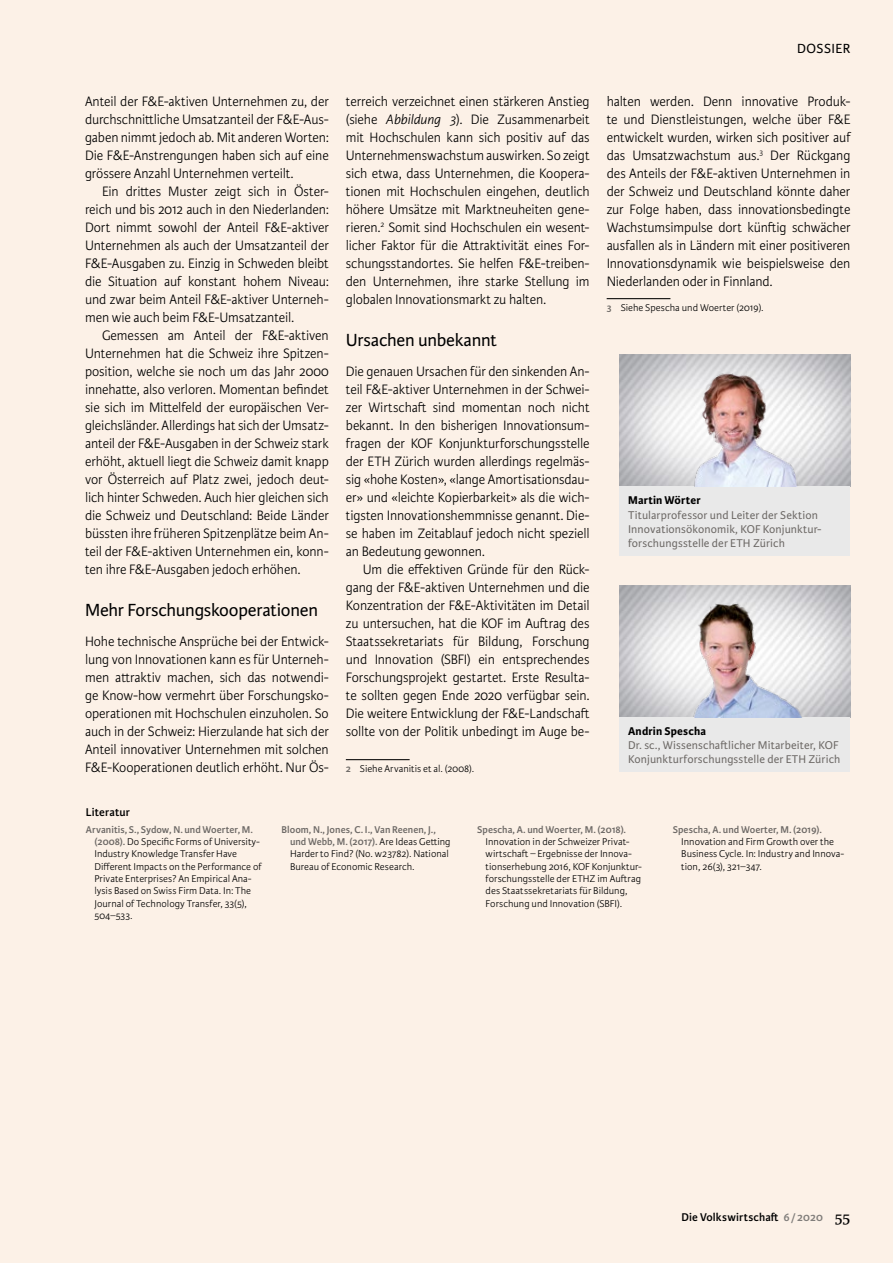
<style>
.page{position:relative;width:893px;height:1263px;background:#fcf1e7}
.page>*{position:absolute;margin:0;border:0;box-sizing:border-box;transform-origin:0 0}
.t1{font:18.75px "Karmina Sans";letter-spacing:-.015em;color:#000}
.t2{font:300 14.55px/18px "Karmina Sans";letter-spacing:-.01em;color:#000;text-align:justify;scale:.96 1}
.t3{font:14.1px "Karmina Sans";letter-spacing:.03em;color:#000}
.t4{font:12px/14.4px "Karmina Sans";letter-spacing:.01em;color:#6d6966}
.t5{font:600 12px "Karmina Sans";letter-spacing:.01em;color:#000}
.t6{font:700 12px "Karmina Sans";letter-spacing:.015em;color:#000}
.t7{font:300 10.5px/12.3px "Karmina Sans";letter-spacing:.005em;color:#000}
.t8{font:600 10.5px "Karmina Sans";letter-spacing:.005em;color:#6d6966}
.s1{font-weight:600;color:#6d6966}
.s2{font-style:italic}
.s3{color:#817e7b}
.s4{font-family:"Karmina";font-weight:400;font-size:16.5px}
</style>
<div class="page">
<img style="left:620px;top:355px;width:230px;height:132px">
<div style="left:620px;top:487px;width:230px;height:69px;background:#e9e9e9"></div>
<img style="left:625px;top:364px;width:223px;height:123px">
<img style="left:620px;top:585px;width:230px;height:132px">
<div style="left:620px;top:717px;width:230px;height:55px;background:#e9e9e9"></div>
<hr style="left:346px;top:759px;width:64px;height:1px;background:#000">
<hr style="left:607px;top:298px;width:63px;height:1px;background:#000">
<img style="left:619px;top:594px;width:222px;height:123px">
<p class="t3" style="left:797px;top:41px;width:55px">DOSSIER</p>
<p class="t2" style="left:85px;top:93px;width:255px">Anteil der F&amp;E-aktiven Unternehmen zu, der durchschnittliche Umsatzanteil der F&amp;E-Aus&shy;gaben nimmt jedoch ab. Mit anderen Worten:<br>Die F&amp;E-Anstrengungen haben sich auf eine grössere Anzahl Unternehmen verteilt.</p>
<p class="t2" style="left:85px;top:183px;width:255px;text-indent:17px">Ein drittes Muster zeigt sich in Öster&shy;reich und bis 2012 auch in den Niederlanden:<br>Dort nimmt sowohl der Anteil F&amp;E-aktiver Unternehmen als auch der Umsatzanteil der F&amp;E-Ausgaben zu. Einzig in Schweden bleibt die Situation auf konstant hohem Niveau: und zwar beim Anteil F&amp;E-aktiver Unterneh&shy;men wie auch beim F&amp;E-Umsatzanteil.</p>
<p class="t2" style="left:85px;top:327px;width:255px;text-indent:17px">Gemessen am Anteil der F&amp;E-aktiven Unternehmen hat die Schweiz ihre Spitzen&shy;position, welche sie noch um das Jahr 2000 innehatte, also verloren. Momentan befindet sie sich im Mittelfeld der europäischen Ver&shy;gleichsländer. Allerdings hat sich der Umsatz&shy;anteil der F&amp;E-Ausgaben in der Schweiz stark erhöht, aktuell liegt die Schweiz damit knapp vor Österreich auf Platz zwei, jedoch deut&shy;lich hinter Schweden. Auch hier gleichen sich die Schweiz und Deutschland: Beide Länder büssten ihre früheren Spitzenplätze beim An&shy;teil der F&amp;E-aktiven Unternehmen ein, konn&shy;ten ihre F&amp;E-Ausgaben jedoch erhöhen.</p>
<p class="t1" style="left:85px;top:600px;width:234px">Mehr Forschungskooperationen</p>
<p class="t2" style="left:85px;top:633px;width:255px">Hohe technische Ansprüche bei der Entwick&shy;lung von Innovationen kann es für Unterneh&shy;men attraktiv machen, sich das notwendi&shy;ge Know-how vermehrt über Forschungsko&shy;operationen mit Hochschulen einzuholen. So auch in der Schweiz: Hierzulande hat sich der Anteil innovativer Unternehmen mit solchen F&amp;E-Kooperationen deutlich erhöht. Nur Ös-</p>
<p class="t5" style="left:86px;top:805px;width:45px">Literatur</p>
<p class="t7" style="left:94px;top:823px;width:169px;text-indent:-9px"><span class="s1">Arvanitis, S., Sydow, N. und Woerter, M. (2008).</span> Do Specific Forms of University-Industry Knowledge Transfer Have Different Impacts on the Performance of Private Enterprises? An Empirical Ana&shy;lysis Based on Swiss Firm Data. In: The Journal of Technology Transfer, 33(5), 504–533.</p>
<p class="t7" style="left:290px;top:823px;width:162px;text-indent:-9px"><span class="s1">Bloom, N., Jones, C. I., Van Reenen, J., und Webb, M. (2017).</span> Are Ideas Getting Harder to Find? (No. w23782). National Bureau of Economic Research.</p>
<p class="t8" style="left:477px;top:823px;width:150px">Spescha, A. und Woerter, M. (2018).</p>
<p class="t2" style="left:346px;top:93px;width:255px">terreich verzeichnet einen stärkeren Anstieg (siehe <span class="s2">Abbildung 3</span>). Die Zusammenarbeit mit Hochschulen kann sich positiv auf das Unternehmenswachstum auswirken. So zeigt sich etwa, dass Unternehmen, die Koopera&shy;tionen mit Hochschulen eingehen, deutlich höhere Umsätze mit Marktneuheiten gene&shy;rieren.<sup>2</sup> Somit sind Hochschulen ein wesent&shy;licher Faktor für die Attraktivität eines For&shy;schungsstandortes. Sie helfen F&amp;E-treiben&shy;den Unternehmen, ihre starke Stellung im globalen Innovationsmarkt zu halten.</p>
<p class="t1" style="left:346px;top:330px;width:152px">Ursachen unbekannt</p>
<p class="t2" style="left:346px;top:363px;width:255px">Die genauen Ursachen für den sinkenden An&shy;teil F&amp;E-aktiver Unternehmen in der Schwei&shy;zer Wirtschaft sind momentan noch nicht bekannt. In den bisherigen Innovationsum&shy;fragen der KOF Konjunkturforschungsstelle der ETH Zürich wurden allerdings regelmäs&shy;sig «hohe Kosten», «lange Amortisationsdau&shy;er» und «leichte Kopierbarkeit» als die wich&shy;tigsten Innovationshemmnisse genannt. Die&shy;se haben im Zeitablauf jedoch nicht speziell an Bedeutung gewonnen.</p>
<p class="t2" style="left:346px;top:561px;width:255px;text-indent:17px">Um die effektiven Gründe für den Rück&shy;gang der F&amp;E-aktiven Unternehmen und die Konzentration der F&amp;E-Aktivitäten im Detail zu untersuchen, hat die KOF im Auftrag des Staatssekretariats für Bildung, Forschung und Innovation (SBFI) ein entsprechendes Forschungsprojekt gestartet. Erste Resulta&shy;te sollten gegen Ende 2020 verfügbar sein.<br>Die weitere Entwicklung der F&amp;E-Landschaft sollte von der Politik unbedingt im Auge be-</p>
<p class="t7" style="left:346px;top:763px;width:130px"><span class="s1">2</span> Siehe Arvanitis et al. (2008).</p>
<p class="t2" style="left:607px;top:93px;width:255px">halten werden. Denn innovative Produk&shy;te und Dienstleistungen, welche über F&amp;E entwickelt wurden, wirken sich positiver auf das Umsatzwachstum aus.<sup>3</sup> Der Rückgang des Anteils der F&amp;E-aktiven Unternehmen in der Schweiz und Deutschland könnte daher zur Folge haben, dass innovationsbedingte Wachstumsimpulse dort künftig schwächer ausfallen als in Ländern mit einer positiveren Innovationsdynamik wie beispielsweise den Niederlanden oder in Finnland.</p>
<p class="t7" style="left:607px;top:302px;width:158px"><span class="s1">3</span> Siehe Spescha und Woerter (2019).</p>
<p class="t6" style="left:628px;top:493px;width:74px">Martin Wörter</p>
<p class="t4" style="left:628px;top:508px;width:195px">Titularprofessor und Leiter der Sektion<br>Innovationsökonomik, KOF Konjunktur&shy;forschungsstelle der ETH Zürich</p>
<p class="t6" style="left:628px;top:724px;width:79px">Andrin Spescha</p>
<p class="t4" style="left:628px;top:738px;width:214px">Dr. sc., Wissenschaftlicher Mitarbeiter, KOF<br>Konjunkturforschungsstelle der ETH Zürich</p>
<p class="t8" style="left:673px;top:823px;width:151px">Spescha, A. und Woerter, M. (2019).</p>
<p class="t7" style="left:681px;top:836px;width:165px">Innovation and Firm Growth over the<br>Business Cycle. In: Industry and Innova&shy;tion, 26(3), 321–347.</p>
<p class="t7" style="left:486px;top:836px;width:158px">Innovation in der Schweizer Privat&shy;wirtschaft – Ergebnisse der Innova&shy;tionserhebung 2016, KOF Konjunktur&shy;forschungsstelle der ETHZ im Auftrag des Staatssekretariats für Bildung, Forschung und Innovation (SBFI).</p>
<p class="t5" style="left:681px;top:1210px;width:171px">Die Volkswirtschaft <span class="s3">6/2020</span> <span class="s4">55</span></p>
</div>
